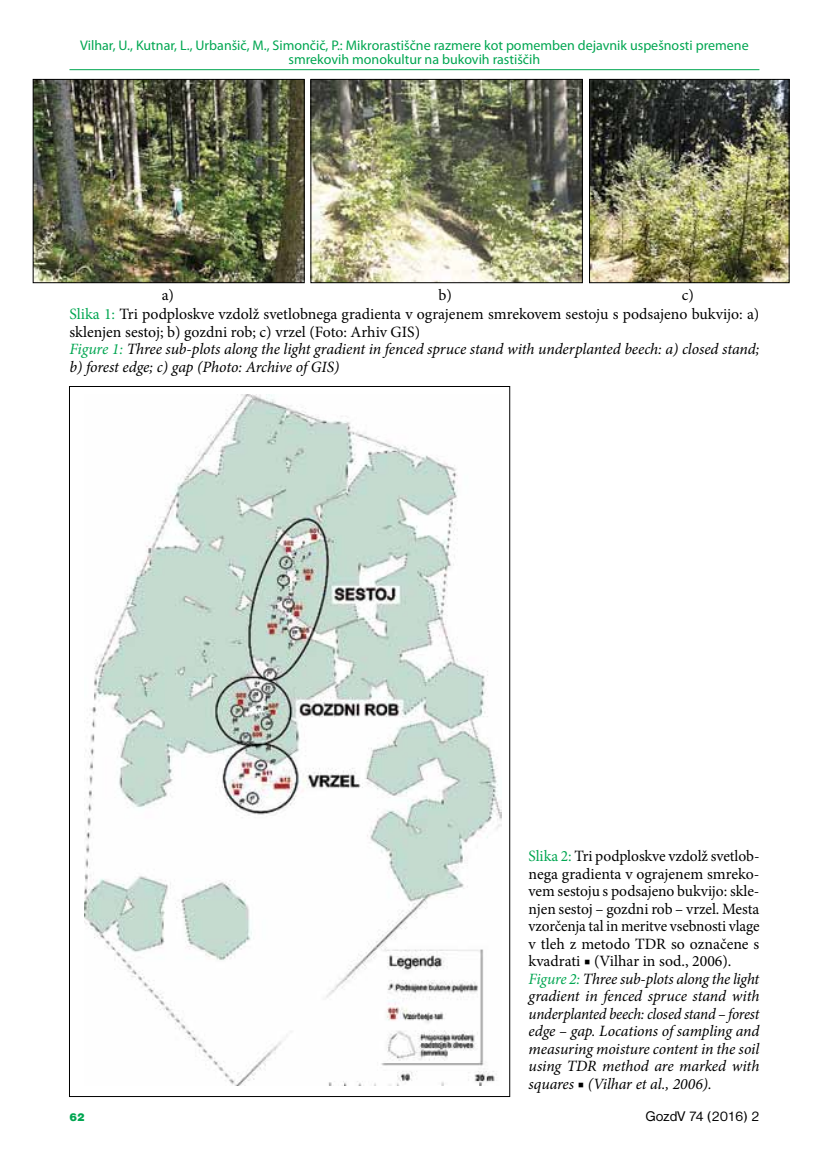
<style>
.page{position:relative;width:819px;height:1166px;background:#fff}
.page>*{position:absolute;margin:0;border:0;box-sizing:border-box;transform-origin:0 0}
.t1{font:15.75px/17.5px "Minion Pro";letter-spacing:-.005em;color:#000}
.t2{font:14.53px "Nimbus San DEE";color:#000}
.t3{font:14px/14px "Myriad Pro";color:#00a651;text-align:center}
.t4{font:11.38px "Nimbus San DEE Blac";color:#00a651}
.s1{color:#00a651}
.s2{font-style:italic;color:#00a651}
.s3{font-style:italic}
</style>
<div class="page">
<hr style="left:69px;top:69px;width:690px;height:1px;background:#00a651">
<img style="left:35px;top:81px;width:267px;height:200px">
<div style="left:33px;top:79px;width:271px;height:204px;border:1px solid #000"></div>
<img style="left:312px;top:81px;width:268px;height:200px">
<div style="left:310px;top:79px;width:272px;height:204px;border:1px solid #000"></div>
<img style="left:591px;top:81px;width:196px;height:200px">
<div style="left:589px;top:79px;width:200px;height:204px;border:1px solid #000"></div>
<img style="left:84px;top:395px;width:417px;height:690px">
<p class="t3" style="left:80px;top:38px;width:670px">Vilhar, U., Kutnar, L., Urbanšič, M., Simončič, P.: Mikrorastiščne razmere kot pomemben dejavnik uspešnosti premene smrekovih monokultur na bukovih rastiščih</p>
<p class="t1" style="left:162px;top:287px;width:14px">a)</p>
<p class="t1" style="left:438px;top:287px;width:15px">b)</p>
<p class="t1" style="left:69px;top:287px;width:691px;text-indent:612px">c)<br><span class="s1">Slika 1:</span> Tri podploskve vzdolž svetlobnega gradienta v ograjenem smrekovem sestoju s podsajeno bukvijo: a) sklenjen sestoj; b) gozdni rob; c) vrzel (Foto: Arhiv GIS)<br><span class="s2">Figure 1:</span> <span class="s3">Three sub-plots along the light gradient in fenced spruce stand with underplanted beech: a) closed stand; b) forest edge; c) gap (Photo: Archive of GIS)</span></p>
<p class="t1" style="left:528px;top:847px;width:232px"><span class="s1">Slika 2:</span> Tri podploskve vzdolž svetlob&shy;nega gradienta v ograjenem smreko&shy;vem sestoju s podsajeno bukvijo: skle&shy;njen sestoj – gozdni rob – vrzel. Mesta vzorčenja tal in meritve vsebnosti vlage v tleh z metodo TDR so označene s kvadrati ■ (Vilhar in sod., 2006).<br><span class="s2">Figure 2:</span> <span class="s3">Three sub-plots along the light gradient in fenced spruce stand with underplanted beech: closed stand – forest edge – gap. Locations of sampling and measuring moisture content in the soil using TDR method are marked with squares ■ (Vilhar et al., 2006).</span></p>
<p class="t4" style="left:69px;top:1110px;width:17px">62</p>
<p class="t2" style="left:645px;top:1108px;width:115px">GozdV 74 (2016) 2</p>
</div>
